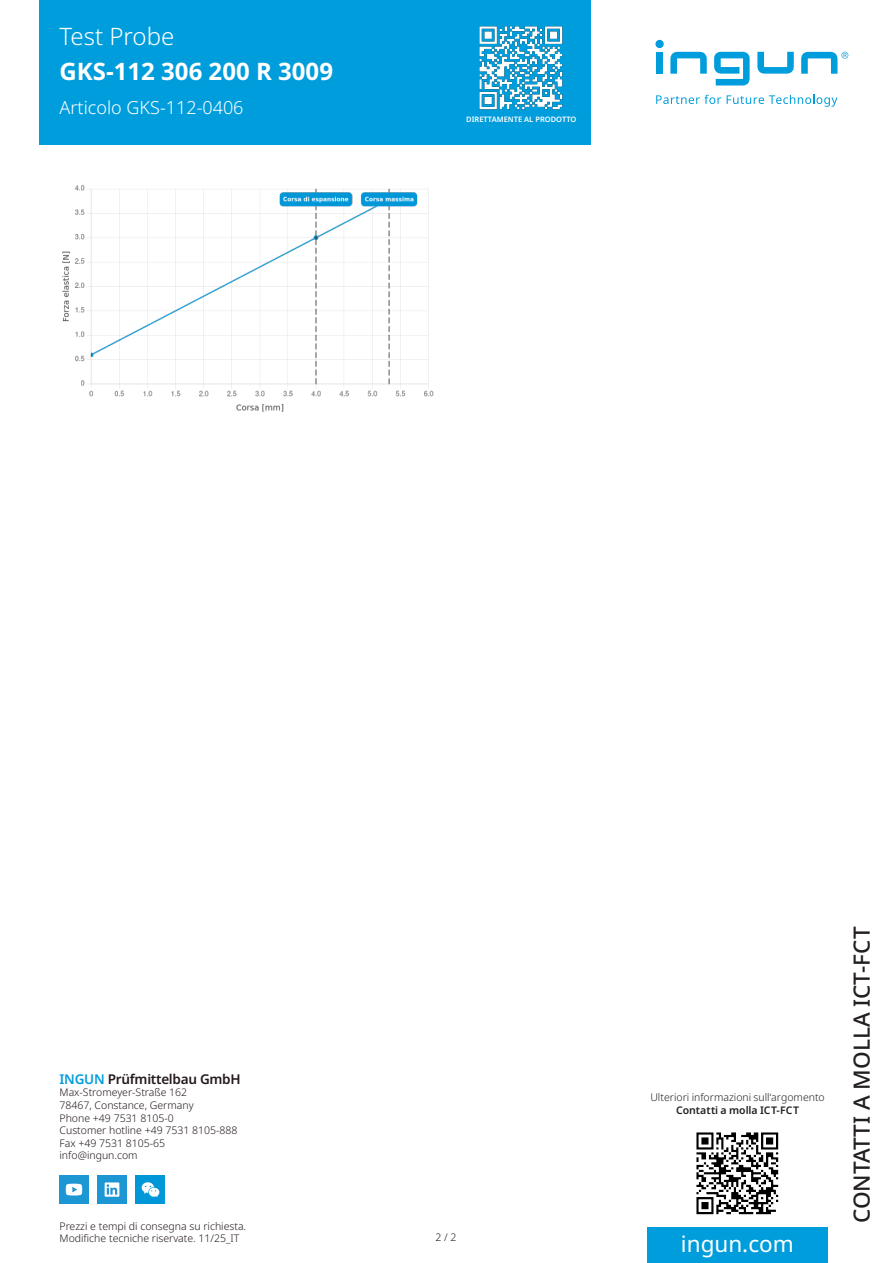
<style>
.page{position:relative;width:893px;height:1263px;background:#fff}
.page>*{position:absolute;margin:0;border:0;box-sizing:border-box;transform-origin:0 0}
.t1{font:700 24px "Noto Sans";color:#fff}
.t2{font:300 24px "Noto Sans";color:#fff}
.t3{font:500 22.5px "Noto Sans";color:#231f20}
.t4{font:22.5px "Noto Sans";color:#fff}
.t5{font:300 18px "Noto Sans";color:#fff}
.t6{font:600 13.5px "Noto Sans";letter-spacing:-.02em;color:#23181c}
.t7{font:300 10.5px/12.6px "Noto Sans";color:#23181c}
.t8{font:300 10.5px "Noto Sans";color:#231f20}
.t9{font:600 10.5px "Noto Sans";color:#231f20}
.t10{font:600 7.5px "Noto Sans";color:#fff}
.s1{color:#009ddc}
</style>
<div class="page">
<div style="left:40px;top:0;width:551px;height:145px;background:#009ddc"></div>
<div style="left:647px;top:1228px;width:181px;height:35px;background:#009ddc"></div>
<img style="left:480px;top:27px;width:83px;height:83px">
<img style="left:62px;top:185px;width:372px;height:227px">
<div style="left:656px;top:52px;width:7px;height:22px;background:#009ddc"></div>
<svg style="left:670px;top:52px;width:37px;height:22px"></svg>
<svg style="left:714px;top:52px;width:36px;height:34px"></svg>
<svg style="left:757px;top:52px;width:37px;height:22px"></svg>
<div style="left:655px;top:40px;width:9px;height:8px;background:#009ddc;border-radius:50%"></div>
<svg style="left:801px;top:52px;width:47px;height:22px"></svg>
<svg style="left:656px;top:95px;width:65px;height:9px"></svg>
<svg style="left:727px;top:95px;width:110px;height:12px"></svg>
<img style="left:696px;top:1132px;width:83px;height:82px">
<img style="left:60px;top:1175px;width:28px;height:29px">
<img style="left:98px;top:1175px;width:28px;height:29px">
<img style="left:135px;top:1175px;width:29px;height:29px">
<h1 class="t2" style="left:60px;top:23px;width:116px">Test Probe</h1>
<h1 class="t1" style="left:60px;top:57px;width:275px">GKS-112 306 200 R 3009</h1>
<h3 class="t5" style="left:60px;top:97px;width:186px">Articolo GKS-112-0406</h3>
<p class="t10" style="left:466px;top:115px;width:112px">DIRETTAMENTE AL PRODOTTO</p>
<p class="t6" style="left:60px;top:1071px;width:183px"><span class="s1">INGUN</span> Prüfmittelbau GmbH</p>
<p class="t7" style="left:60px;top:1086px;width:180px">Max-Stromeyer-Straße 162<br>78467, Constance, Germany<br>Phone +49 7531 8105-0<br>Customer hotline +49 7531 8105-888<br>Fax +49 7531 8105-65 info@ingun.com</p>
<p class="t8" style="left:650px;top:1091px;width:176px">Ulteriori informazioni sull‘argomento</p>
<p class="t9" style="left:676px;top:1104px;width:124px">Contatti a molla ICT-FCT</p>
<p class="t7" style="left:60px;top:1220px;width:188px">Prezzi e tempi di consegna su richiesta.<br>Modifiche tecniche riservate. 11/25_IT</p>
<p class="t7" style="left:435px;top:1231px;width:23px">2 / 2</p>
<h2 class="t4" style="left:681px;top:1231px;width:114px">ingun.com</h2>
<h2 class="t3" style="left:849px;top:1223px;width:298px;rotate:-90deg">CONTATTI A MOLLA ICT-FCT</h2>
</div>
